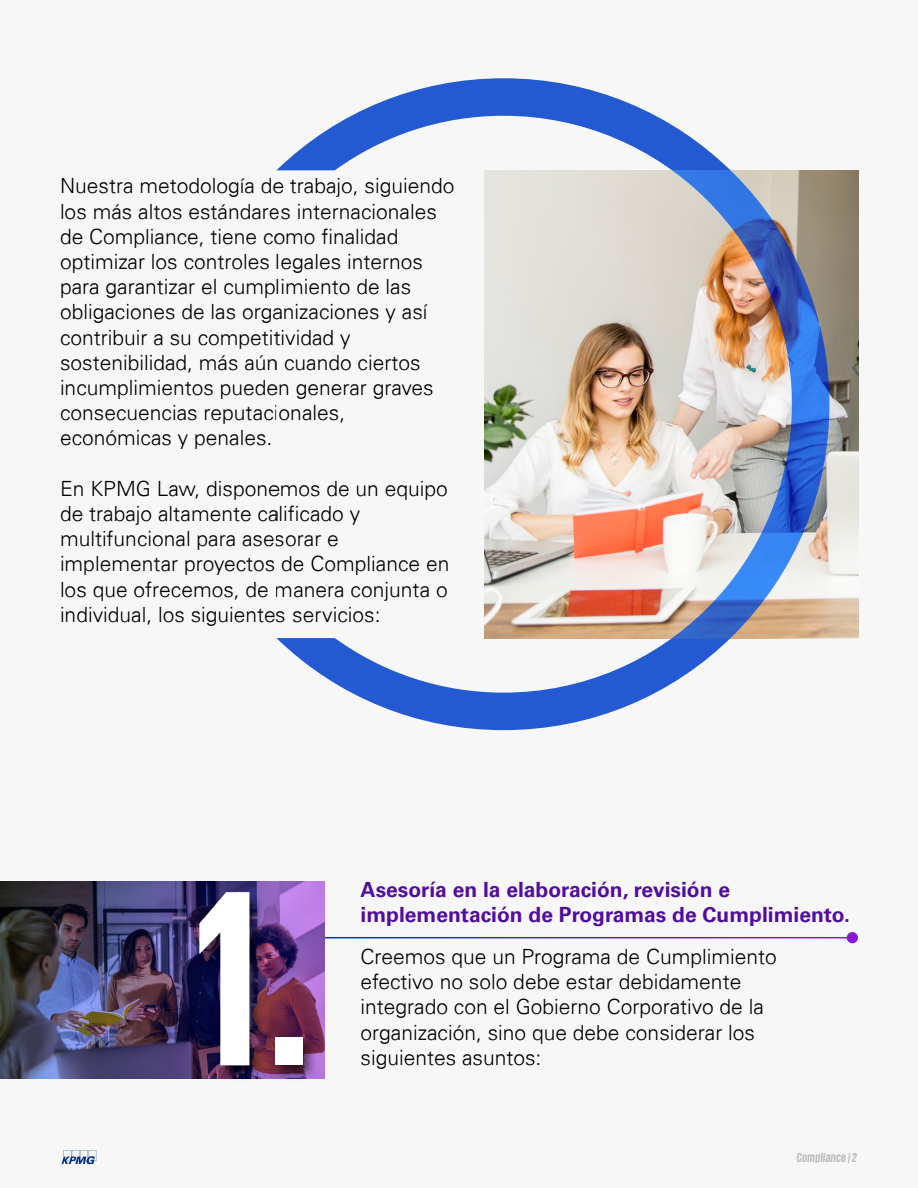
<style>
.page{position:relative;width:918px;height:1188px;background:#f7f7f7}
.page>*{position:absolute;margin:0;border:0;box-sizing:border-box;transform-origin:0 0}
.t1{font:700 255.6px "KPMG";color:#fff}
.t2{font:300 21px/25.2px "Univers 45";color:#000}
.t3{font:700 21px/25.2px "Univers 65";color:#510d9d}
.t4{font:italic 700 13.2px "KPMG";letter-spacing:.025em;color:#bababa}
</style>
<div class="page">
<img style="left:829px;top:170px;width:29px;height:468px">
<svg style="left:276px;top:78px;width:553px;height:652px"></svg>
<hr style="left:319px;top:937px;width:534px;height:1px;background:#fff">
<svg style="left:847px;top:932px;width:11px;height:11px"></svg>
<img style="left:0;top:881px;width:186px;height:198px">
<img style="left:186px;top:881px;width:147px;height:198px">
<svg style="left:62px;top:1150px;width:34px;height:14px"></svg>
<p class="t2" style="left:60px;top:173px;width:396px">Nuestra metodología de trabajo, siguiendo los más altos estándares internacionales de Compliance, tiene como finalidad optimizar los controles legales internos para garantizar el cumplimiento de las obligaciones de las organizaciones y así contribuir a su competitividad y sostenibilidad, más aún cuando ciertos incumplimientos pueden generar graves consecuencias reputacionales, económicas y penales.</p>
<p class="t2" style="left:60px;top:476px;width:391px">En KPMG Law, disponemos de un equipo de trabajo altamente calificado y multifuncional para asesorar e implementar proyectos de Compliance en los que ofrecemos, de manera conjunta o individual, los siguientes servicios:</p>
<h1 class="t1" style="left:193px;top:850px;width:119px">1.</h1>
<p class="t3" style="left:361px;top:877px;width:491px">Asesoría en la elaboración, revisión e implementación de Programas de Cumplimiento.</p>
<p class="t2" style="left:361px;top:944px;width:418px">Creemos que un Programa de Cumplimiento efectivo no solo debe estar debidamente integrado con el Gobierno Corporativo de la organización, sino que debe considerar los</p>
<p class="t2" style="left:361px;top:1045px;width:182px">siguientes asuntos:</p>
<p class="t4" style="left:797px;top:1151px;width:61px">Compliance | 2</p>
</div>
